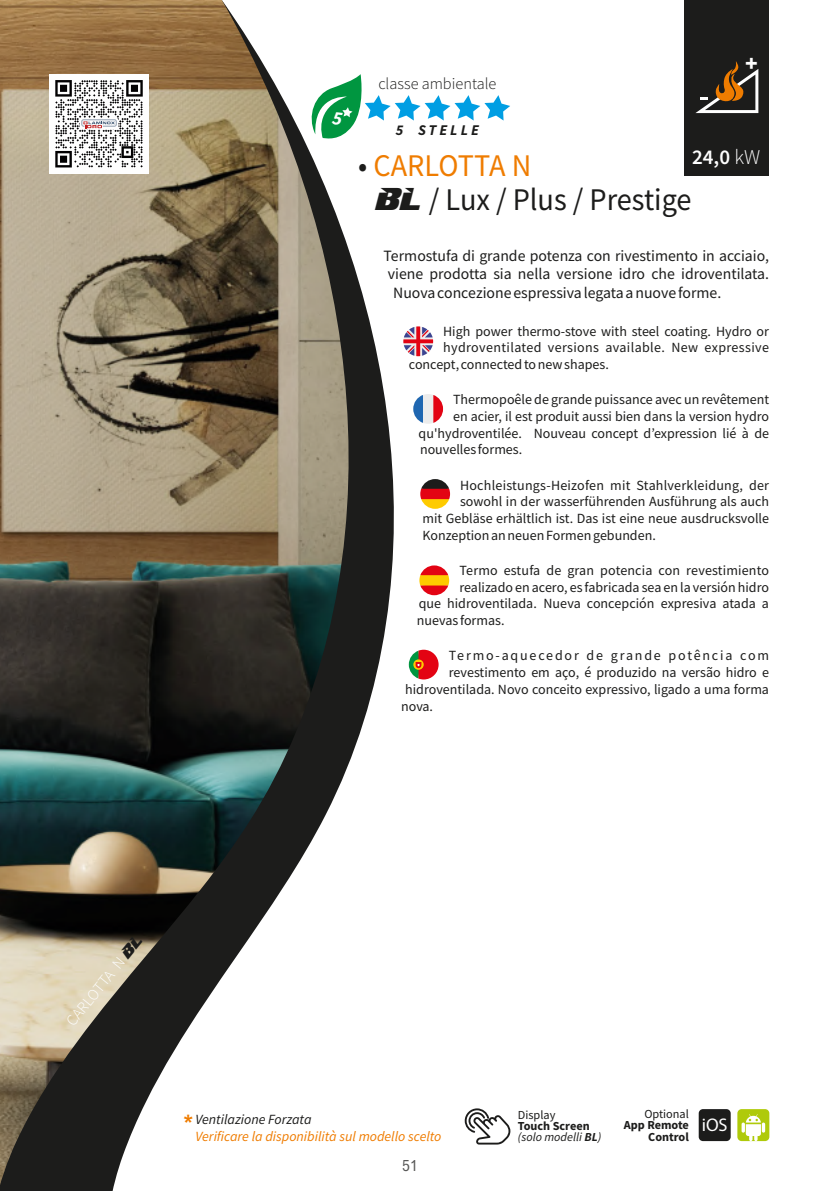
<style>
.page{position:relative;width:819px;height:1191px;background:#fff}
.page>*{position:absolute;margin:0;border:0;box-sizing:border-box;transform-origin:0 0}
.t1{font:31.5px/33.6px "Source Sans Pro";color:#1c1c1b;scale:.96 1}
.t2{font:700 21.7px "Arial";color:#fefefe}
.t3{font:600 21px "Source Sans Pro";color:#fefefe}
.t4{font:18.38px "Myriad Pro";color:#fff}
.t5{font:300 16.28px "Source Sans Pro";color:#1c1c1b}
.t6{font:15.75px "Source Sans Pro";color:#1c1c1b}
.t7{font:300 15.75px "Source Sans Pro";color:#fefefe}
.t8{font:15.75px "Gothic 720 BT Roman B";color:#575756}
.t9{font:italic 700 14.88px "Source Sans Pro";letter-spacing:.2em;color:#1c1c1b}
.t10{font:14px "Source Sans Pro";color:#1c1c1b}
.t11{font:italic 14px/16.8px "Source Sans Pro";color:#ef7c00}
.t12{font:14px "Source Sans Pro";letter-spacing:.025em;color:#1c1c1b}
.t13{font:14px "Source Sans Pro";letter-spacing:.13em;color:#1c1c1b}
.t14{font:italic 12.25px/10.8px "Source Sans Pro";color:#1c1c1b}
.t15{font:700 12.25px/11.5px "Source Sans Pro";color:#1c1c1b;text-align:right}
.t16{font:12.25px "Source Sans Pro";color:#1c1c1b}
.s1{font-weight:300}
.s2{color:#ef7c00}
.s3{font-family:"Infinite Justice"}
.s4{font-family:"Infinite Justice";font-weight:400;color:#1c1c1b}
.s5{font-family:"Arial";font-weight:700;font-style:normal;font-size:23.8px}
.s6{color:#1c1c1b}
.s7{font-weight:700;font-style:normal}
.s8{font-weight:700}
</style>
<div class="page">
<img style="left:0;top:0;width:392px;height:1191px">
<div style="left:698px;top:1109px;width:32px;height:32px;background:#1c1c1b;border-radius:4px"></div>
<div style="left:737px;top:1109px;width:32px;height:32px;background:#afca0a;border-radius:4px"></div>
<svg style="left:741px;top:1114px;width:24px;height:27px"></svg>
<div style="left:684px;top:0;width:85px;height:176px;background:#1c1c1b"></div>
<svg style="left:695px;top:61px;width:63px;height:52px"></svg>
<div style="left:49px;top:74px;width:100px;height:99px;background:#fefefe"></div>
<svg style="left:55px;top:80px;width:88px;height:87px"></svg>
<svg style="left:464px;top:1108px;width:46px;height:36px"></svg>
<div style="left:413px;top:394px;width:30px;height:30px;background:#ececec;border-radius:50%"></div>
<svg style="left:433px;top:395px;width:10px;height:28px"></svg>
<svg style="left:413px;top:395px;width:10px;height:28px"></svg>
<svg style="left:420px;top:479px;width:30px;height:30px"></svg>
<svg style="left:419px;top:565px;width:30px;height:30px"></svg>
<svg style="left:403px;top:326px;width:30px;height:30px"></svg>
<svg style="left:409px;top:649px;width:29px;height:30px"></svg>
<svg style="left:306px;top:74px;width:204px;height:68px"></svg>
<p class="t5" style="left:378px;top:77px;width:120px">classe ambientale</p>
<p class="t9" style="left:396px;top:124px;width:84px">5 STELLE</p>
<h2 class="t2" style="left:745px;top:55px;width:14px">+</h2>
<h3 class="t3" style="left:692px;top:149px;width:70px">24,0 <span class="s1">kW</span></h3>
<h1 class="t1" style="left:374px;top:151px;width:332px;text-indent:-16px">• <span class="s2">CARLOTTA N<br></span><span class="s3">BL</span> / Lux / Plus / Prestige</h1>
<p class="t6" style="left:383px;top:249px;width:387px">Termostufa di grande potenza con rivestimento in acciaio,</p>
<p class="t6" style="left:388px;top:267px;width:382px">viene prodotta sia nella versione idro che idroventilata.</p>
<p class="t6" style="left:393px;top:286px;width:330px">Nuova concezione espressiva legata a nuove forme.</p>
<p class="t10" style="left:443px;top:325px;width:327px">High power thermo-stove with steel coating. Hydro or</p>
<p class="t12" style="left:443px;top:342px;width:327px">hydroventilated versions available. New expressive</p>
<p class="t10" style="left:409px;top:358px;width:201px">concept, connected to new shapes.</p>
<p class="t10" style="left:453px;top:394px;width:317px">Thermopoêle de grande puissance avec un revêtement</p>
<p class="t10" style="left:453px;top:410px;width:317px">en acier, il est produit aussi bien dans la version hydro</p>
<p class="t10" style="left:418px;top:427px;width:352px">qu'hydroventilée. Nouveau concept d’expression lié à de</p>
<p class="t10" style="left:420px;top:444px;width:104px">nouvelles formes.</p>
<p class="t10" style="left:460px;top:479px;width:310px">Hochleistungs-Heizofen mit Stahlverkleidung, der</p>
<p class="t10" style="left:460px;top:496px;width:310px">sowohl in der wasserführenden Ausführung als auch</p>
<p class="t10" style="left:422px;top:512px;width:348px">mit Gebläse erhältlich ist. Das ist eine neue ausdrucksvolle</p>
<p class="t10" style="left:422px;top:529px;width:235px">Konzeption an neuen Formen gebunden.</p>
<p class="t10" style="left:459px;top:564px;width:311px">Termo estufa de gran potencia con revestimiento</p>
<p class="t10" style="left:459px;top:581px;width:311px">realizado en acero, es fabricada sea en la versión hidro</p>
<p class="t10" style="left:419px;top:598px;width:352px">que hidroventilada. Nueva concepción expresiva atada a</p>
<p class="t10" style="left:417px;top:614px;width:89px">nuevas formas.</p>
<p class="t13" style="left:449px;top:650px;width:321px">Termo-aquecedor de grande potência com</p>
<p class="t10" style="left:449px;top:666px;width:321px">revestimento em aço, é produzido na versão hidro e</p>
<p class="t10" style="left:405px;top:683px;width:365px">hidroventilada. Novo conceito expressivo, ligado a uma forma</p>
<p class="t10" style="left:401px;top:700px;width:33px">nova.</p>
<p class="t7" style="left:64px;top:1019px;width:111px;rotate:-51deg">CARLOTTA N <span class="s4">BL</span></p>
<p class="t11" style="left:195px;top:1112px;width:247px;text-indent:-12px"><span class="s5">*</span> <span class="s6">Ventilazione Forzata<br></span>Verificare la disponibilità sul modello scelto</p>
<p class="t8" style="left:402px;top:1159px;width:18px">51</p>
<p class="t16" style="left:518px;top:1110px;width:39px">Display</p>
<p class="t14" style="left:518px;top:1121px;width:85px"><span class="s7">Touch Screen </span>(solo modelli <span class="s8">BL</span>)</p>
<p class="t16" style="left:644px;top:1108px;width:46px">Optional</p>
<p class="t15" style="left:623px;top:1120px;width:67px">App Remote<br>Control</p>
<h3 class="t4" style="left:701px;top:1117px;width:27px">iOS</h3>
</div>
